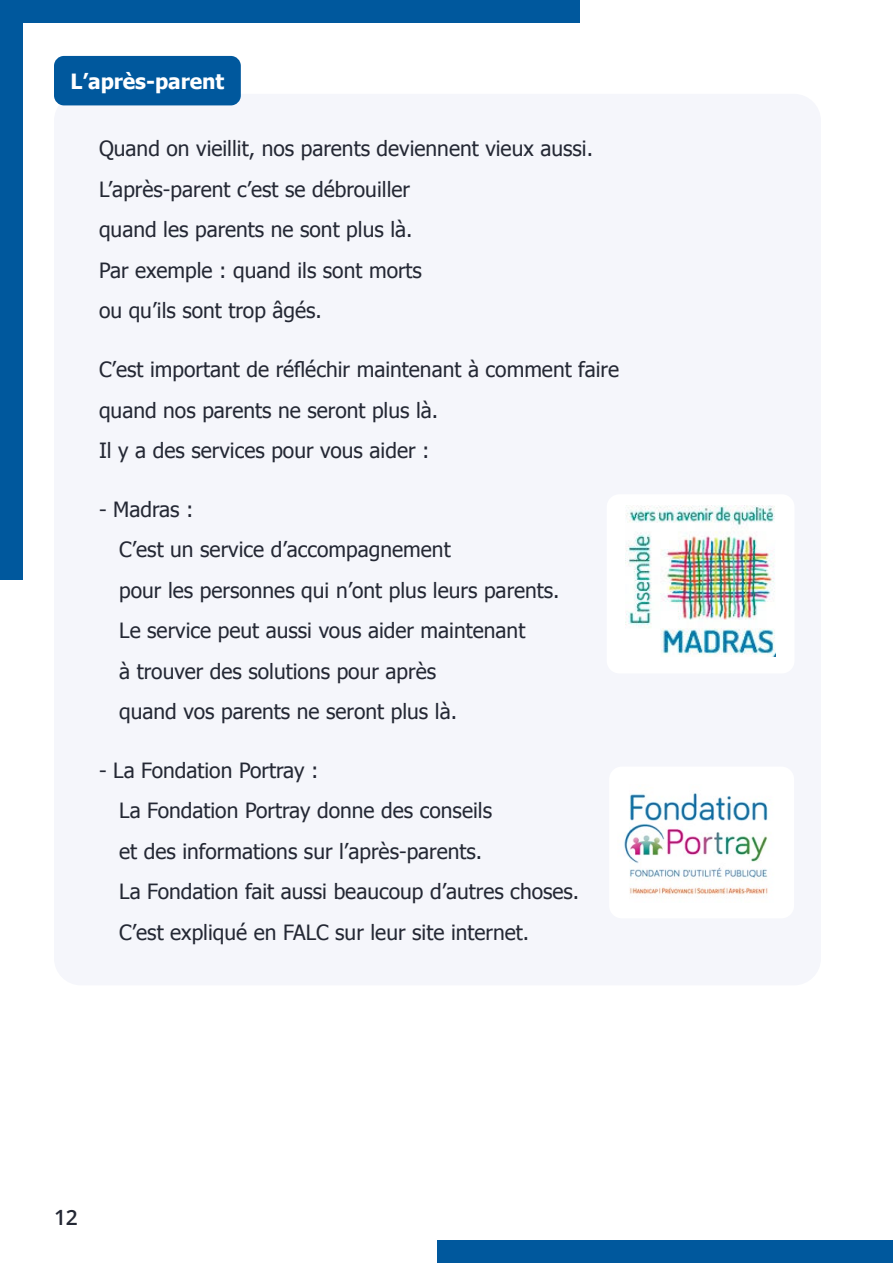
<style>
.page{position:relative;width:893px;height:1263px;background:#fff}
.page>*{position:absolute;margin:0;border:0;box-sizing:border-box;transform-origin:0 0}
.t1{font:21px/40.5px "Tahoma";color:#242834}
.t2{font:700 21px "Tahoma";letter-spacing:-.005em;color:#fff}
.t3{font:600 21px "Open Sans";color:#242834}
</style>
<div class="page">
<div style="left:0;top:0;width:579px;height:22px;background:#00589d"></div>
<div style="left:0;top:0;width:22px;height:579px;background:#00589d"></div>
<div style="left:54px;top:94px;width:767px;height:891px;background:#f5f6fb;border-radius:27px"></div>
<div style="left:609px;top:767px;width:185px;height:151px;background:#fff;border-radius:13px"></div>
<img style="left:624px;top:792px;width:144px;height:103px">
<div style="left:607px;top:494px;width:187px;height:179px;background:#fff;border-radius:13px"></div>
<img style="left:625px;top:506px;width:150px;height:151px">
<div style="left:437px;top:1240px;width:456px;height:23px;background:#00589d"></div>
<div style="left:54px;top:56px;width:187px;height:49px;background:#00589d;border-radius:10px"></div>
<p class="t2" style="left:70px;top:72px;width:155px">L’après-parent</p>
<p class="t1" style="left:99px;top:130px;width:495px">Quand on vieillit, nos parents deviennent vieux aussi.<br>L’après-parent c’est se débrouiller<br>quand les parents ne sont plus là.<br>Par exemple : quand ils sont morts<br>ou qu’ils sont trop âgés.</p>
<p class="t1" style="left:99px;top:348px;width:522px">C’est important de réfléchir maintenant à comment faire quand nos parents ne seront plus là.<br>Il y a des services pour vous aider :</p>
<p class="t1" style="left:119px;top:490px;width:442px;text-indent:-20px">- Madras :<br>C’est un service d’accompagnement<br>pour les personnes qui n’ont plus leurs parents.<br>Le service peut aussi vous aider maintenant<br>à trouver des solutions pour après<br>quand vos parents ne seront plus là.</p>
<p class="t1" style="left:119px;top:749px;width:462px;text-indent:-20px">- La Fondation Portray :<br>La Fondation Portray donne des conseils<br>et des informations sur l’après-parents.<br>La Fondation fait aussi beaucoup d’autres choses.<br>C’est expliqué en FALC sur leur site internet.</p>
<p class="t3" style="left:54px;top:1205px;width:25px">12</p>
</div>
